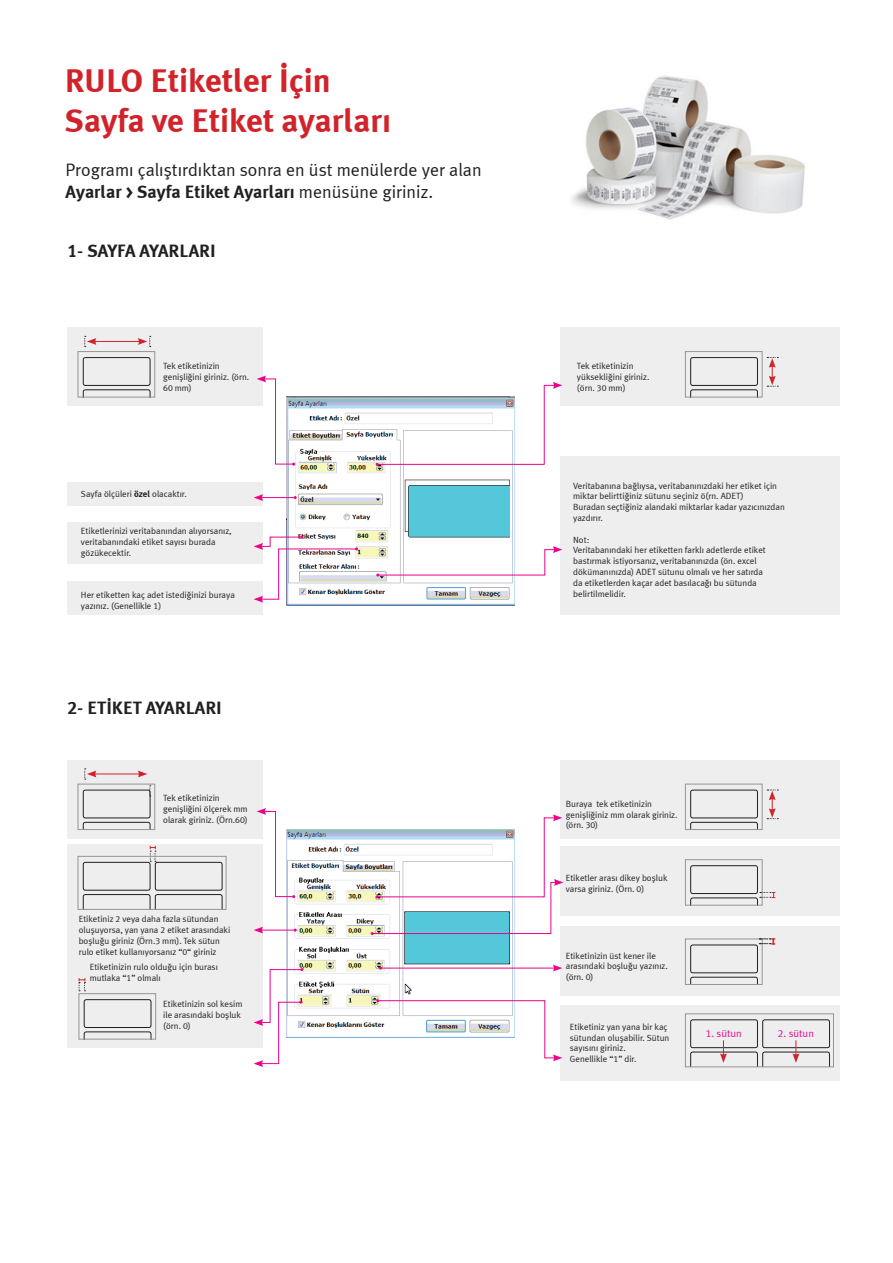
<style>
.page{position:relative;width:893px;height:1263px;background:#fff}
.page>*{position:absolute;margin:0;border:0;box-sizing:border-box;transform-origin:0 0}
.t1{font:700 33px/39.6px "Meta Plus LF";color:#d1232a}
.t2{font:18px/21.6px "Meta Plus LF";color:#231f20}
.t3{font:700 18px "Meta Plus LF";color:#231f20}
.t4{font:10.5px "Meta Plus LF";color:#ed028c}
.t5{font:9px/10.8px "Meta Plus LF";color:#231f20}
.s1{font-weight:700}
</style>
<div class="page">
<div style="left:68px;top:760px;width:195px;height:78px;background:#eeeeef"></div>
<div style="left:68px;top:328px;width:195px;height:78px;background:#eeeeef"></div>
<div style="left:68px;top:483px;width:195px;height:23px;background:#eeeeef"></div>
<div style="left:561px;top:760px;width:279px;height:78px;background:#eeeeef"></div>
<div style="left:561px;top:328px;width:279px;height:78px;background:#eeeeef"></div>
<div style="left:561px;top:846px;width:279px;height:69px;background:#eeeeef"></div>
<div style="left:561px;top:927px;width:279px;height:69px;background:#eeeeef"></div>
<div style="left:561px;top:1005px;width:279px;height:75px;background:#eeeeef"></div>
<div style="left:561px;top:456px;width:279px;height:159px;background:#eeeeef"></div>
<div style="left:68px;top:844px;width:195px;height:121px;background:#eeeeef"></div>
<div style="left:68px;top:971px;width:195px;height:76px;background:#eeeeef"></div>
<div style="left:68px;top:952px;width:195px;height:34px;background:#eeeeef"></div>
<div style="left:68px;top:581px;width:195px;height:34px;background:#eeeeef"></div>
<div style="left:68px;top:522px;width:195px;height:41px;background:#eeeeef"></div>
<img style="left:287px;top:829px;width:228px;height:209px">
<img style="left:287px;top:397px;width:228px;height:208px">
<svg style="left:376px;top:382px;width:186px;height:84px"></svg>
<svg style="left:257px;top:808px;width:38px;height:90px"></svg>
<svg style="left:257px;top:375px;width:38px;height:91px"></svg>
<hr style="left:261px;top:930px;width:34px;height:1px;background:#ed028c">
<svg style="left:254px;top:927px;width:9px;height:6px"></svg>
<hr style="left:261px;top:497px;width:34px;height:1px;background:#ed028c">
<svg style="left:254px;top:494px;width:9px;height:7px"></svg>
<svg style="left:254px;top:968px;width:49px;height:99px"></svg>
<img style="left:254px;top:536px;width:104px;height:67px">
<svg style="left:371px;top:814px;width:192px;height:121px"></svg>
<hr style="left:380px;top:968px;width:175px;height:1px;background:#ed028c">
<svg style="left:553px;top:965px;width:9px;height:6px"></svg>
<svg style="left:376px;top:999px;width:186px;height:62px"></svg>
<svg style="left:376px;top:546px;width:186px;height:30px"></svg>
<div style="left:83px;top:790px;width:67px;height:28px;border:1px solid #231f20;border-radius:2px"></div>
<svg style="left:83px;top:822px;width:67px;height:6px"></svg>
<div style="left:78px;top:784px;width:77px;height:46px;border:1px solid #939598"></div>
<div style="left:83px;top:357px;width:67px;height:29px;border:1px solid #231f20;border-radius:2px"></div>
<svg style="left:83px;top:389px;width:67px;height:6px"></svg>
<div style="left:78px;top:351px;width:77px;height:46px;border:1px solid #939598"></div>
<div style="left:84px;top:999px;width:67px;height:29px;border:1px solid #231f20;border-radius:2px"></div>
<svg style="left:84px;top:1031px;width:67px;height:6px"></svg>
<div style="left:79px;top:993px;width:77px;height:46px;border:1px solid #939598"></div>
<svg style="left:149px;top:785px;width:2px;height:12px"></svg>
<div style="left:690px;top:790px;width:68px;height:28px;border:1px solid #231f20;border-radius:2px"></div>
<svg style="left:690px;top:822px;width:68px;height:6px"></svg>
<div style="left:685px;top:784px;width:77px;height:46px;border:1px solid #939598"></div>
<svg style="left:767px;top:790px;width:11px;height:29px"></svg>
<div style="left:690px;top:357px;width:68px;height:29px;border:1px solid #231f20;border-radius:2px"></div>
<svg style="left:690px;top:389px;width:68px;height:6px"></svg>
<div style="left:685px;top:351px;width:77px;height:46px;border:1px solid #939598"></div>
<svg style="left:767px;top:357px;width:11px;height:30px"></svg>
<hr style="left:94px;top:774px;width:46px;height:1px;background:#d1232a">
<svg style="left:84px;top:768px;width:12px;height:12px"></svg>
<svg style="left:138px;top:770px;width:9px;height:7px"></svg>
<hr style="left:94px;top:341px;width:46px;height:1px;background:#d1232a">
<svg style="left:84px;top:336px;width:12px;height:11px"></svg>
<svg style="left:138px;top:336px;width:13px;height:11px"></svg>
<div style="left:690px;top:865px;width:68px;height:29px;border:1px solid #231f20;border-radius:2px"></div>
<div style="left:685px;top:859px;width:77px;height:46px;border:1px solid #939598"></div>
<svg style="left:690px;top:892px;width:85px;height:13px"></svg>
<svg style="left:150px;top:846px;width:6px;height:16px"></svg>
<div style="left:690px;top:944px;width:68px;height:29px;border:1px solid #231f20;border-radius:2px"></div>
<svg style="left:690px;top:977px;width:68px;height:6px"></svg>
<div style="left:685px;top:939px;width:77px;height:46px;border:1px solid #939598"></div>
<svg style="left:759px;top:938px;width:16px;height:6px"></svg>
<svg style="left:79px;top:978px;width:7px;height:13px"></svg>
<div style="left:762px;top:1019px;width:68px;height:29px;border:1px solid #231f20;border-radius:2px"></div>
<div style="left:690px;top:1019px;width:68px;height:29px;border:1px solid #231f20;border-radius:2px"></div>
<div style="left:685px;top:1014px;width:149px;height:53px;border:1px solid #939598"></div>
<svg style="left:690px;top:1040px;width:140px;height:27px"></svg>
<div style="left:155px;top:862px;width:67px;height:28px;border:1px solid #231f20;border-radius:2px"></div>
<div style="left:83px;top:862px;width:67px;height:28px;border:1px solid #231f20;border-radius:2px"></div>
<svg style="left:83px;top:894px;width:139px;height:13px"></svg>
<div style="left:78px;top:856px;width:148px;height:53px;border:1px solid #939598"></div>
<img style="left:572px;top:76px;width:233px;height:144px">
<h1 class="t1" style="left:65px;top:60px;width:328px">RULO Etiketler İçin<br>Sayfa ve Etiket ayarları</h1>
<h2 class="t2" style="left:66px;top:159px;width:417px">Programı çalıştırdıktan sonra en üst menülerde yer alan<br><span class="s1">Ayarlar &gt; Sayfa Etiket Ayarları</span> menüsüne giriniz.</h2>
<h2 class="t3" style="left:68px;top:239px;width:150px">1- SAYFA AYARLARI</h2>
<p class="t5" style="left:163px;top:360px;width:88px">Tek etiketinizin genişliğini giriniz. (örn.<br>60 mm)</p>
<p class="t5" style="left:577px;top:360px;width:74px">Tek etiketinizin yüksekliğini giriniz. (örn. 30 mm)</p>
<p class="t5" style="left:81px;top:488px;width:107px">Sayfa ölçüleri <span class="s1">özel</span> olacaktır.</p>
<p class="t5" style="left:81px;top:525px;width:152px">Etiketlerinizi veritabanından alıyorsanız, veritabanındaki etiket sayısı burada gözükecektir.</p>
<p class="t5" style="left:81px;top:590px;width:155px">Her etiketten kaç adet istediğinizi buraya yazınız. (Genellikle 1)</p>
<h2 class="t3" style="left:68px;top:697px;width:156px">2- ETİKET AYARLARI</h2>
<p class="t5" style="left:163px;top:793px;width:86px">Tek etiketinizin genişliğini ölçerek mm olarak giriniz. (Örn.60)</p>
<p class="t5" style="left:79px;top:914px;width:153px">Etiketiniz 2 veya daha fazla sütundan oluşuyorsa, yan yana 2 etiket arasındaki boşluğu giriniz (Örn.3 mm). Tek sütun rulo etiket kullanıyorsanız “0“ giriniz</p>
<p class="t5" style="left:90px;top:961px;width:130px">Etiketinizin rulo olduğu için burası mutlaka “1” olmalı</p>
<p class="t5" style="left:163px;top:998px;width:81px">Etiketinizin sol kesim ile arasındaki boşluk (örn. 0)</p>
<p class="t5" style="left:573px;top:480px;width:213px">Veritabanına bağlıysa, veritabanınızdaki her etiket için miktar belirttiğiniz sütunu seçiniz ö(rn. ADET)<br>Buradan seçtiğiniz alandaki miktarlar kadar yazıcınızdan yazdırır.</p>
<p class="t5" style="left:573px;top:534px;width:194px">Not:<br>Veritabanındaki her etiketten farklı adetlerde etiket bastırmak istiyorsanız, veritabanınızda (ön. excel dökümanınızda) ADET sütunu olmalı ve her satırda da etiketlerden kaçar adet basılacağı bu sütunda belirtilmelidir.</p>
<p class="t5" style="left:566px;top:798px;width:113px">Buraya tek etiketinizin genişliğiniz mm olarak giriniz. (örn. 30)</p>
<p class="t5" style="left:566px;top:872px;width:103px">Etiketler arası dikey boşluk varsa giriniz. (Örn. 0)</p>
<p class="t5" style="left:566px;top:950px;width:104px">Etiketinizin üst kener ile arasındaki boşluğu yazınız. (örn. 0)</p>
<p class="t5" style="left:570px;top:1021px;width:101px">Etiketiniz yan yana bir kaç sütundan oluşabilir. Sütun sayısını giriniz.<br>Genellikle “1” dir.</p>
<p class="t4" style="left:706px;top:1027px;width:37px">1. sütun</p>
<p class="t4" style="left:778px;top:1027px;width:37px">2. sütun</p>
</div>
